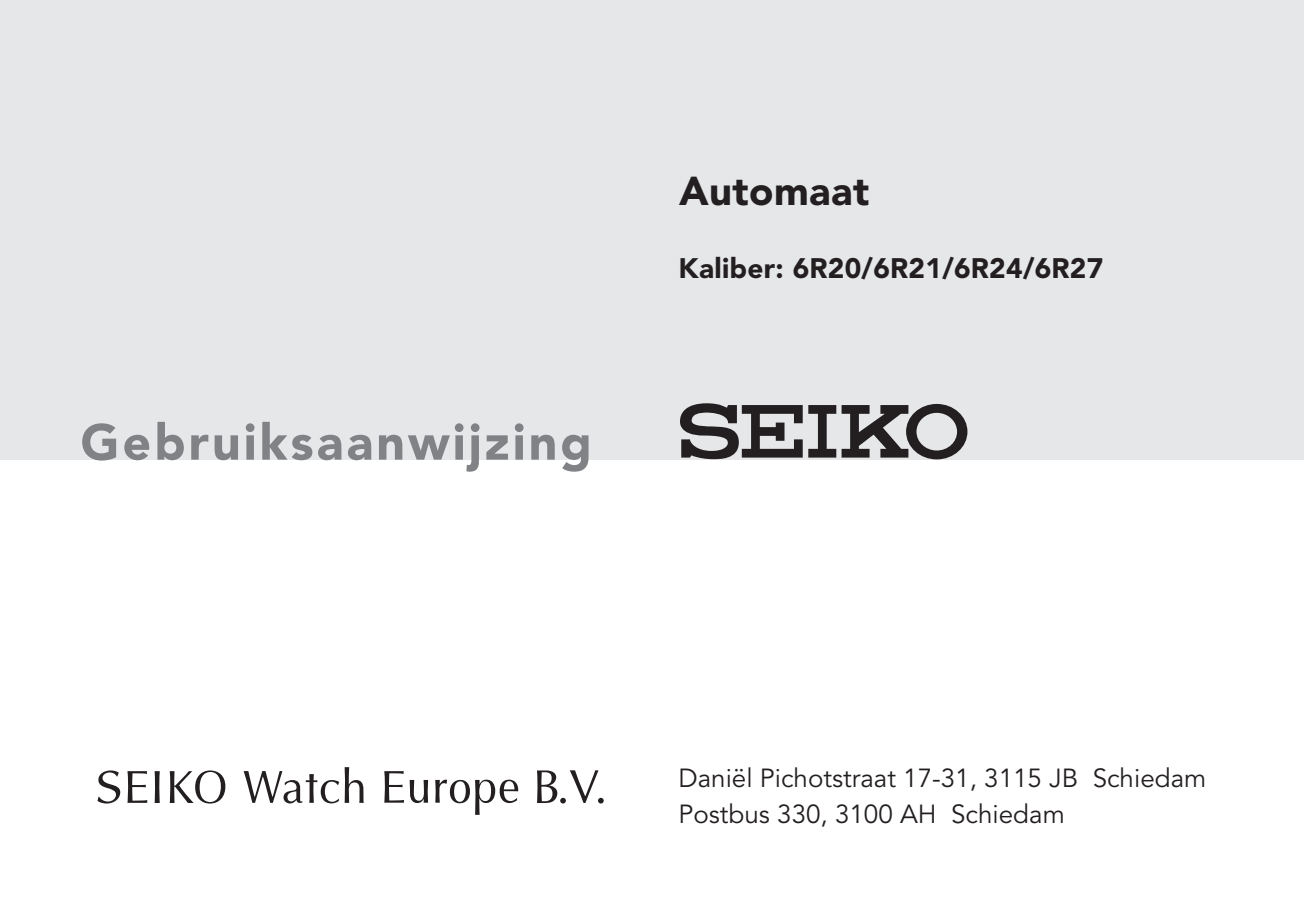
<style>
.page{position:relative;width:1304px;height:908px;background:#fff}
.page>*{position:absolute;margin:0;border:0;box-sizing:border-box;transform-origin:0 0}
.heading_1{font:900 50px "Avenir LT Std";letter-spacing:.06em;color:#808285}
.Box_kop{font:900 40px "Avenir LT Std";letter-spacing:.01em;color:#231f20}
.Box_kop-2{font:900 28px "Avenir LT Std";letter-spacing:.01em;color:#231f20}
.Body{font:26px "Avenir LT Std";color:#231f20}
</style>
<div class="page">
<div style="left:0;top:0;width:1304px;height:459px;background:#e6e7e9"></div>
<svg style="left:842px;top:404px;width:125px;height:55px"></svg>
<svg style="left:680px;top:403px;width:156px;height:56px"></svg>
<svg style="left:127px;top:771px;width:20px;height:31px"></svg>
<svg style="left:155px;top:771px;width:5px;height:31px"></svg>
<svg style="left:170px;top:770px;width:55px;height:33px"></svg>
<svg style="left:98px;top:770px;width:22px;height:33px"></svg>
<svg style="left:345px;top:767px;width:19px;height:35px"></svg>
<svg style="left:244px;top:771px;width:95px;height:32px"></svg>
<svg style="left:384px;top:771px;width:20px;height:31px"></svg>
<svg style="left:410px;top:780px;width:18px;height:22px"></svg>
<svg style="left:435px;top:779px;width:84px;height:35px"></svg>
<svg style="left:537px;top:770px;width:67px;height:33px"></svg>
<p class="heading_1" style="left:81px;top:412px;width:513px">Gebruiksaanwijzing</p>
<p class="Box_kop" style="left:679px;top:167px;width:192px">Automaat</p>
<p class="Box_kop-2" style="left:679px;top:251px;width:426px">Kaliber: 6R20/6R21/6R24/6R27</p>
<p class="Body" style="left:678px;top:762px;width:529px">Daniël Pichotstraat 17-31, 3115 JB Schiedam</p>
<p class="Body" style="left:678px;top:798px;width:388px">Postbus 330, 3100 AH Schiedam</p>
</div>
